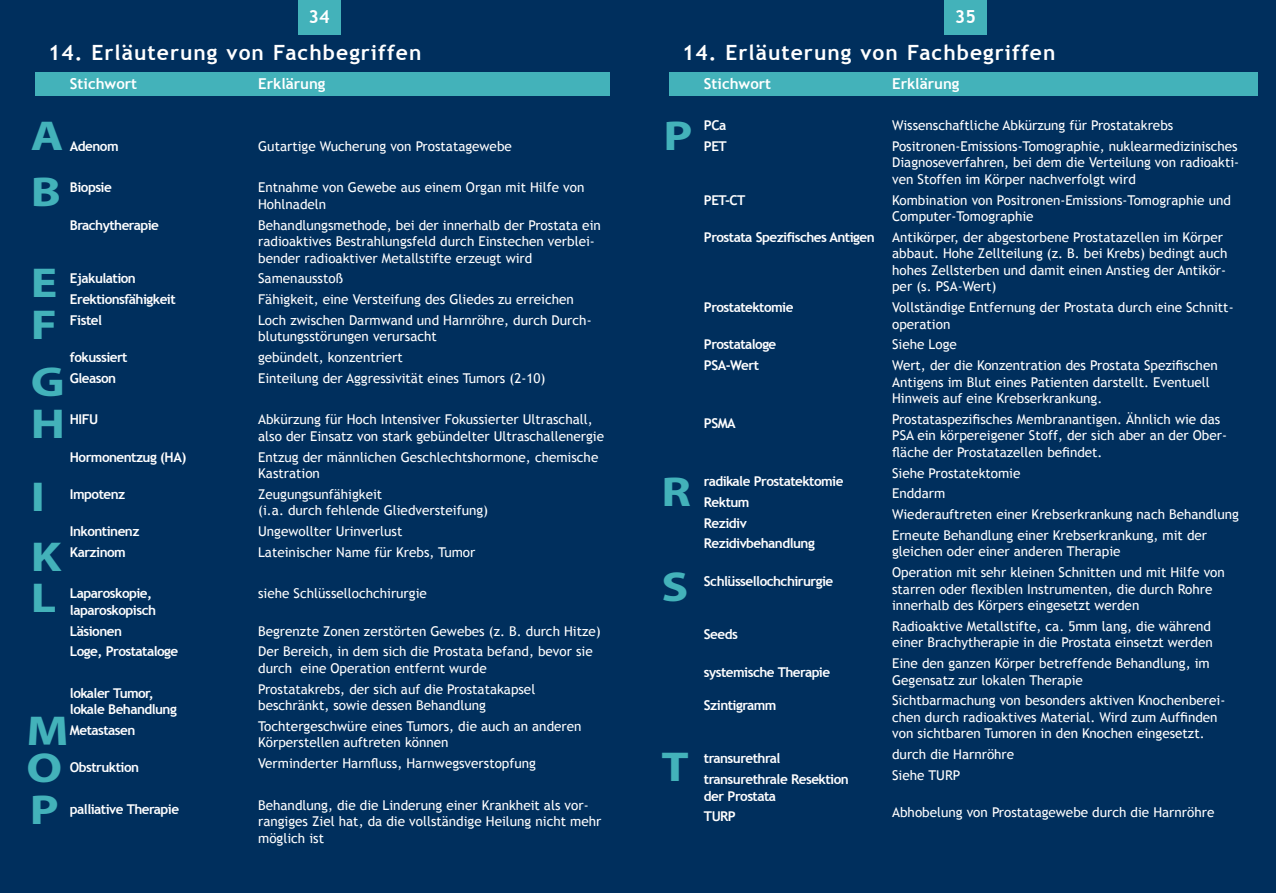
<style>
.page{position:relative;width:1276px;height:893px;background:#fff}
.page>*{position:absolute;margin:0;border:0;box-sizing:border-box;transform-origin:0 0}
.t1{font:700 41.85px/41.4px "Myriad Pro";color:#43b2ba;scale:1.19 1}
.t2{font:700 21px "Trebuchet MS";letter-spacing:.05em;color:#fff}
.t3{font:700 18px "Trebuchet MS";color:#fff}
.t4{font:700 15px "Trebuchet MS";color:#fff}
.t5{font:13.5px/16.5px "Trebuchet MS";color:#fff}
.t6{font:700 13.5px/20.7px "Trebuchet MS";letter-spacing:-.04em;color:#fff}
</style>
<div class="page">
<div style="left:0;top:0;width:638px;height:893px;background:#002f5d"></div>
<div style="left:35px;top:72px;width:574px;height:24px;background:#43b2ba"></div>
<div style="left:298px;top:0;width:42px;height:34px;background:#43b2ba"></div>
<div style="left:638px;top:0;width:638px;height:893px;background:#002f5d"></div>
<div style="left:669px;top:72px;width:588px;height:24px;background:#43b2ba"></div>
<div style="left:944px;top:0;width:42px;height:34px;background:#43b2ba"></div>
<h3 class="t3" style="left:308px;top:6px;width:23px">34</h3>
<h2 class="t2" style="left:48px;top:39px;width:375px">14. Erläuterung von Fachbegriffen</h2>
<p class="t4" style="left:70px;top:74px;width:69px">Stichwort</p>
<p class="t4" style="left:258px;top:74px;width:69px">Erklärung</p>
<h1 class="t1" style="left:31px;top:106px;width:29px;line-height:56.4px">А<br>B</h1>
<p class="t6" style="left:70px;top:136px;width:50px">Adenom</p>
<p class="t6" style="left:70px;top:177px;width:43px">Biopsie</p>
<p class="t6" style="left:70px;top:215px;width:90px">Brachytherapie</p>
<h1 class="t1" style="left:31px;top:261px;width:24px">E<br>F</h1>
<h1 class="t1" style="left:31px;top:360px;width:30px">G<br>H</h1>
<p class="t6" style="left:70px;top:268px;width:107px">Ejakulation<br>Erektionsfähigkeit<br>Fistel</p>
<p class="t6" style="left:70px;top:347px;width:59px">fokussiert<br>Gleason</p>
<p class="t6" style="left:70px;top:409px;width:30px">HIFU</p>
<p class="t6" style="left:70px;top:447px;width:118px">Hormonentzug (HA)</p>
<p class="t6" style="left:70px;top:484px;width:57px">Impotenz</p>
<p class="t6" style="left:70px;top:521px;width:71px">Inkontinenz<br>Karzinom</p>
<p class="t6" style="left:70px;top:585px;width:88px;line-height:16.5px">Laparoskopie, laparoskopisch</p>
<p class="t6" style="left:70px;top:621px;width:110px">Läsionen<br>Loge, Prostataloge</p>
<p class="t6" style="left:70px;top:685px;width:108px;line-height:16.5px">lokaler Tumor, lokale Behandlung</p>
<p class="t6" style="left:70px;top:720px;width:67px">Metastasen</p>
<p class="t6" style="left:70px;top:757px;width:71px">Obstruktion</p>
<p class="t6" style="left:70px;top:799px;width:111px">palliative Therapie</p>
<h1 class="t1" style="left:31px;top:466px;width:27px;line-height:60px">I<br>K</h1>
<h1 class="t1" style="left:31px;top:576px;width:23px">L</h1>
<h1 class="t1" style="left:27px;top:711px;width:37px;line-height:37.5px">M<br>O</h1>
<h1 class="t1" style="left:30px;top:787px;width:26px">P</h1>
<p class="t5" style="left:258px;top:138px;width:255px">Gutartige Wucherung von Prostatagewebe</p>
<p class="t5" style="left:258px;top:180px;width:328px">Entnahme von Gewebe aus einem Organ mit Hilfe von<br>Hohlnadeln</p>
<p class="t5" style="left:258px;top:217px;width:344px">Behandlungsmethode, bei der innerhalb der Prostata ein radioaktives Bestrahlungsfeld durch Einstechen verblei&shy;bender radioaktiver Metallstifte erzeugt wird</p>
<p class="t5" style="left:258px;top:268px;width:335px;line-height:20.7px">Samenausstoß<br>Fähigkeit, eine Versteifung des Gliedes zu erreichen<br>Loch zwischen Darmwand und Harnröhre, durch Durch-</p>
<p class="t5" style="left:258px;top:326px;width:289px;line-height:20.7px">blutungsstörungen verursacht<br>gebündelt, konzentriert<br>Einteilung der Aggressivität eines Tumors (2- 10)</p>
<p class="t5" style="left:258px;top:412px;width:347px">Abkürzung für Hoch Intensiver Fokussierter Ultraschall, also der Einsatz von stark gebündelter Ultraschallenergie</p>
<p class="t5" style="left:258px;top:449px;width:342px">Entzug der männlichen Geschlechtshormone, chemische<br>Kastration</p>
<p class="t5" style="left:258px;top:486px;width:232px">Zeugungsunfähigkeit<br>(i.a. durch fehlende Gliedversteifung)</p>
<p class="t5" style="left:258px;top:521px;width:219px;line-height:20.7px">Ungewollter Urinverlust<br>Lateinischer Name für Krebs, Tumor</p>
<p class="t5" style="left:258px;top:586px;width:170px">siehe Schlüssellochchirurgie</p>
<p class="t5" style="left:258px;top:621px;width:344px;line-height:20.7px">Begrenzte Zonen zerstörten Gewebes (z. B. durch Hitze)<br>Der Bereich, in dem sich die Prostata befand, bevor sie</p>
<p class="t5" style="left:258px;top:658px;width:279px;line-height:20.7px">durch eine Operation entfernt wurde<br>Prostatakrebs, der sich auf die Prostatakapsel</p>
<p class="t5" style="left:258px;top:695px;width:325px;line-height:20.7px">beschränkt, sowie dessen Behandlung<br>Tochtergeschwüre eines Tumors, die auch an anderen</p>
<p class="t5" style="left:258px;top:732px;width:279px;line-height:20.7px">Körperstellen auftreten können<br>Verminderter Harnfluss, Harnwegsverstopfung</p>
<p class="t5" style="left:258px;top:797px;width:345px">Behandlung, die die Linderung einer Krankheit als vor&shy;rangiges Ziel hat, da die vollständige Heilung nicht mehr möglich ist</p>
<h3 class="t3" style="left:955px;top:6px;width:23px">35</h3>
<h2 class="t2" style="left:682px;top:39px;width:375px">14. Erläuterung von Fachbegriffen</h2>
<p class="t4" style="left:704px;top:74px;width:69px">Stichwort</p>
<p class="t4" style="left:892px;top:75px;width:69px">Erklärung</p>
<h1 class="t1" style="left:663px;top:114px;width:26px">P</h1>
<p class="t6" style="left:704px;top:115px;width:24px">PCa<br>PET</p>
<p class="t6" style="left:704px;top:190px;width:43px">PET-CT</p>
<p class="t6" style="left:704px;top:227px;width:172px">Prostata Spezifisches Antigen</p>
<p class="t6" style="left:704px;top:297px;width:91px">Prostatektomie</p>
<p class="t6" style="left:704px;top:334px;width:74px">Prostataloge<br>PSA-Wert</p>
<p class="t6" style="left:704px;top:413px;width:33px">PSMA</p>
<h1 class="t1" style="left:661px;top:470px;width:26px">R</h1>
<h1 class="t1" style="left:661px;top:564px;width:24px">S</h1>
<p class="t6" style="left:704px;top:471px;width:141px">radikale Prostatektomie<br>Rektum<br>Rezidiv<br>Rezidivbehandlung</p>
<p class="t6" style="left:704px;top:571px;width:131px">Schlüssellochchirurgie</p>
<p class="t6" style="left:704px;top:624px;width:35px">Seeds</p>
<p class="t6" style="left:704px;top:662px;width:128px">systemische Therapie</p>
<p class="t6" style="left:704px;top:694px;width:74px">Szintigramm</p>
<h1 class="t1" style="left:661px;top:745px;width:24px">T</h1>
<p class="t6" style="left:704px;top:748px;width:146px">transurethral transurethrale Resektion</p>
<p class="t6" style="left:704px;top:785px;width:74px">der Prostata<br>TURP</p>
<p class="t5" style="left:892px;top:115px;width:347px;line-height:20.7px">Wissenschaftliche Abkürzung für Prostatakrebs<br>Positronen- Emissions-Tomographie, nuklearmedizinisches</p>
<p class="t5" style="left:892px;top:154px;width:349px">Diagnoseverfahren, bei dem die Verteilung von radioakti&shy;ven Stoffen im Körper nachverfolgt wird</p>
<p class="t5" style="left:892px;top:192px;width:340px">Kombination von Positronen- Emissions-Tomographie und<br>Computer-Tomographie</p>
<p class="t5" style="left:892px;top:229px;width:337px">Antikörper, der abgestorbene Prostatazellen im Körper abbaut. Hohe Zellteilung (z. B. bei Krebs) bedingt auch hohes Zellsterben und damit einen Anstieg der Antikör&shy;per (s. PSA-Wert)</p>
<p class="t5" style="left:892px;top:299px;width:343px">Vollständige Entfernung der Prostata durch eine Schnitt&shy;operation</p>
<p class="t5" style="left:892px;top:334px;width:327px;line-height:20.7px">Siehe Loge<br>Wert, der die Konzentration des Prostata Spezifischen</p>
<p class="t5" style="left:892px;top:374px;width:319px">Antigens im Blut eines Patienten darstellt. Eventuell<br>Hinweis auf eine Krebserkrankung.</p>
<p class="t5" style="left:892px;top:411px;width:336px">Prostataspezifisches Membranantigen. Ähnlich wie das<br>PSA ein körpereigener Stoff, der sich aber an der Ober&shy;fläche der Prostatazellen befindet.</p>
<p class="t5" style="left:892px;top:463px;width:348px;line-height:20.7px">Siehe Prostatektomie<br>Enddarm<br>Wiederauftreten einer Krebserkrankung nach Behandlung Erneute Behandlung einer Krebserkrankung, mit der</p>
<p class="t5" style="left:892px;top:541px;width:334px;line-height:20.7px">gleichen oder einer anderen Therapie<br>Operation mit sehr kleinen Schnitten und mit Hilfe von</p>
<p class="t5" style="left:892px;top:581px;width:322px">starren oder flexiblen Instrumenten, die durch Rohre innerhalb des Körpers eingesetzt werden</p>
<p class="t5" style="left:892px;top:618px;width:322px">Radioaktive Metallstifte, ca. 5mm lang, die während einer Brachytherapie in die Prostata einsetzt werden</p>
<p class="t5" style="left:892px;top:655px;width:319px">Eine den ganzen Körper betreffende Behandlung, im<br>Gegensatz zur lokalen Therapie</p>
<p class="t5" style="left:892px;top:692px;width:335px">Sichtbarmachung von besonders aktiven Knochenberei&shy;chen durch radioaktives Material. Wird zum Auffinden von sichtbaren Tumoren in den Knochen eingesetzt.</p>
<p class="t5" style="left:892px;top:744px;width:124px;line-height:20.7px">durch die Harnröhre<br>Siehe TURP</p>
<p class="t5" style="left:892px;top:804px;width:324px">Abhobelung von Prostatagewebe durch die Harnröhre</p>
</div>
